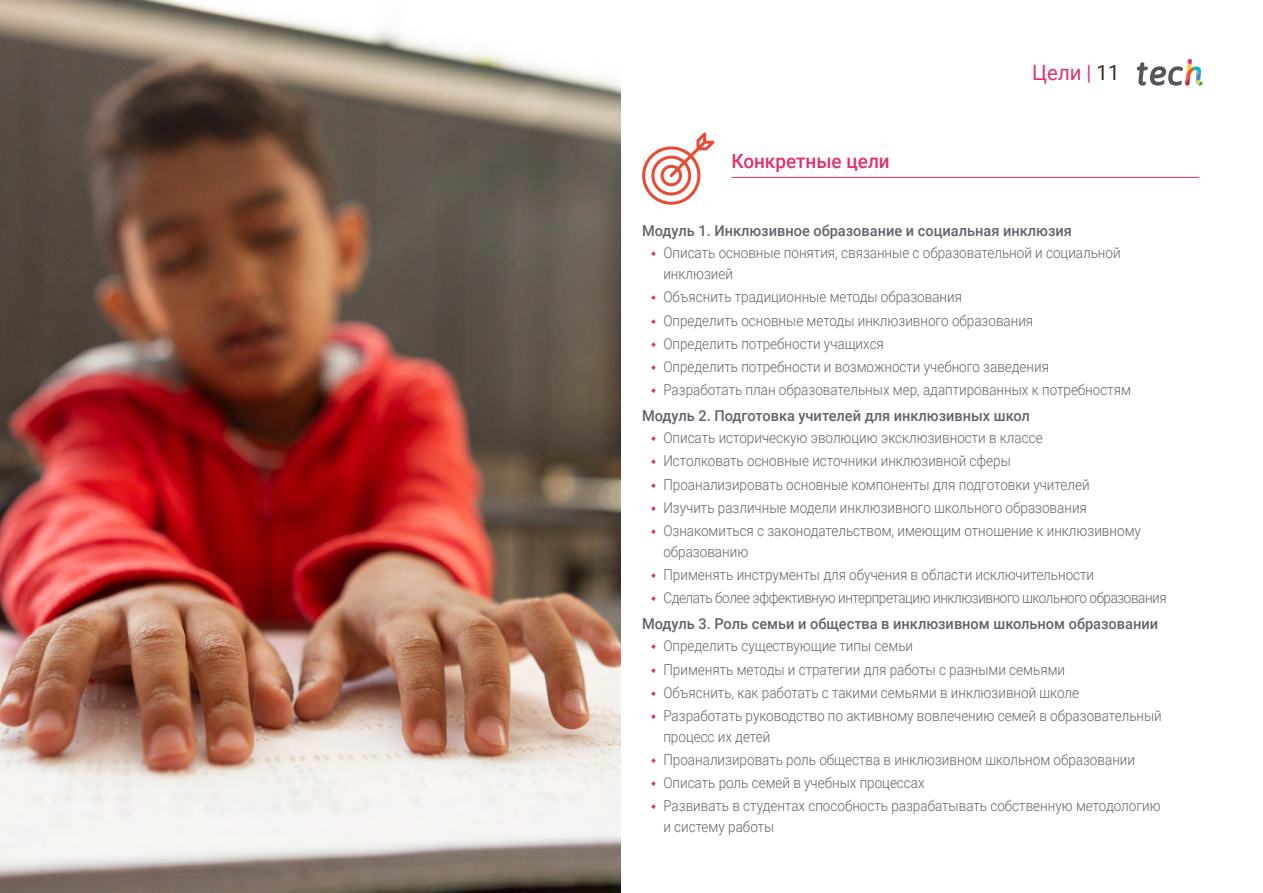
<style>
.page{position:relative;width:1263px;height:893px;background:#fff}
.page>*{position:absolute;margin:0;border:0;box-sizing:border-box;transform-origin:0 0}
.t1{font:21px "Roboto";color:#df3174}
.t2{font:500 19.5px "Roboto";color:#e03073}
.t3{font:300 15px/23.1px "Roboto";color:#61646a;scale:.9 1}
.t4{font:500 15px "Roboto";color:#61646a}
.t5{font:300 15px/23.1px "Roboto";letter-spacing:-.03em;color:#61646a;scale:.9 1}
.s1{color:#312e20}
</style>
<div class="page">
<svg style="left:642px;top:132px;width:72px;height:73px"></svg>
<hr style="left:731px;top:177px;width:468px;height:1px;background:#e03073">
<svg style="left:1137px;top:59px;width:65px;height:27px"></svg>
<img style="left:0;top:0;width:621px;height:893px">
<h2 class="t2" style="left:731px;top:148px;width:160px">Конкретные цели</h2>
<h1 class="t1" style="left:1032px;top:57px;width:89px">Цели | <span class="s1">11</span></h1>
<p class="t4" style="left:642px;top:220px;width:431px">Модуль 1. Инклюзивное образование и социальная инклюзия</p>
<p class="t3" style="left:663px;top:242px;width:510px;line-height:21px">Описать основные понятия, связанные с образовательной и социальной инклюзией</p>
<p class="t3" style="left:663px;top:285px;width:521px">Объяснить традиционные методы образования<br>Определить основные методы инклюзивного образования<br>Определить потребности учащихся<br>Определить потребности и возможности учебного заведения Разработать план образовательных мер, адаптированных к потребностям</p>
<p class="t4" style="left:642px;top:405px;width:389px">Модуль 2. Подготовка учителей для инклюзивных школ</p>
<p class="t3" style="left:663px;top:426px;width:532px">Описать историческую эволюцию эксклюзивности в классе<br>Истолковать основные источники инклюзивной сферы<br>Проанализировать основные компоненты для подготовки учителей Изучить различные модели инклюзивного школьного образования Ознакомиться с законодательством, имеющим отношение к инклюзивному</p>
<p class="t5" style="left:663px;top:539px;width:561px">образованию<br>Применять инструменты для обучения в области исключительности<br>Сделать более эффективную интерпретацию инклюзивного школьного образования</p>
<p class="t4" style="left:642px;top:613px;width:517px">Модуль 3. Роль семьи и общества в инклюзивном школьном образовании</p>
<p class="t3" style="left:663px;top:634px;width:555px">Определить существующие типы семьи<br>Применять методы и стратегии для работы с разными семьями<br>Объяснить, как работать с такими семьями в инклюзивной школе Разработать руководство по активному вовлечению семей в образовательный</p>
<p class="t3" style="left:663px;top:724px;width:554px">процесс их детей<br>Проанализировать роль общества в инклюзивном школьном образовании Описать роль семей в учебных процессах<br>Развивать в студентах способность разрабатывать собственную методологию</p>
<p class="t3" style="left:663px;top:815px;width:125px">и систему работы</p>
</div>
